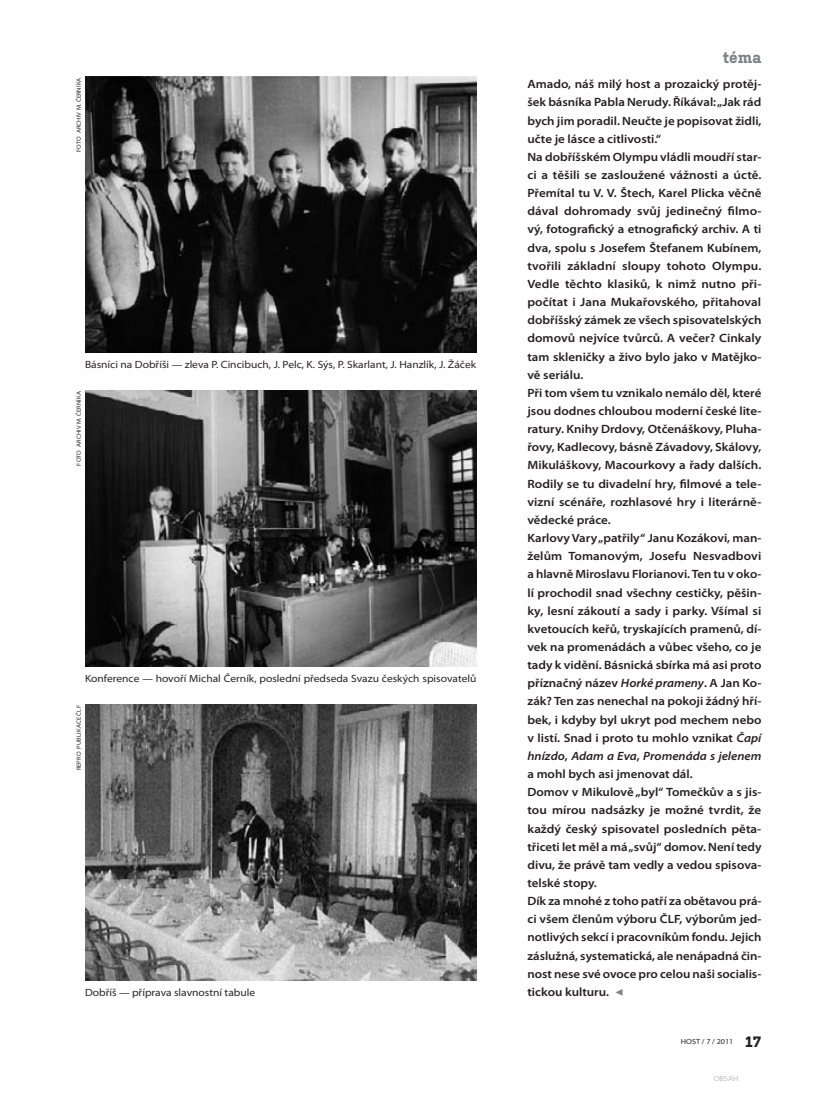
<style>
.page{position:relative;width:838px;height:1093px;background:#fff}
.page>*{position:absolute;margin:0;border:0;box-sizing:border-box;transform-origin:0 0}
.t1{font:700 15.75px "Kulturista";color:#808285}
._2_sloupek_text{font:600 semi-expanded 12px/18.1px "Myriad Pro";color:#231f20;text-align:justify}
._4_popiska{font:semi-expanded 10.5px "Myriad Pro";color:#231f20}
.t2{font:semi-expanded 7.5px "Myriad Pro";color:#231f20}
.t3{font:semi-expanded 7.5px "Myriad Pro";color:#bcbdc0}
._4_popiska_2{font:semi-expanded 6px "Myriad Pro";letter-spacing:.02em;color:#231f20}
.s1{font-style:italic}
.s2{font-family:"Minion Pro";font-weight:400;font-stretch:normal;font-size:14.25px;color:#808285}
.s3{font-family:"Kulturista";font-weight:700;font-stretch:normal;font-size:15px}
</style>
<div class="page">
<img style="left:85px;top:77px;width:391px;height:276px">
<img style="left:85px;top:704px;width:391px;height:277px">
<img style="left:85px;top:390px;width:391px;height:277px">
<p class="_4_popiska_2" style="left:75px;top:152px;width:76px;rotate:-90deg">FOTO ARCHIV M. ČERNÍKA</p>
<p class="_4_popiska" style="left:85px;top:358px;width:392px">Básníci na Dobříši — zleva P. Cincibuch, J. Pelc, K. Sýs, P. Skarlant, J. Hanzlík, J. Žáček</p>
<p class="_4_popiska_2" style="left:75px;top:466px;width:76px;rotate:-90deg">FOTO ARCHIV M. ČERNÍKA</p>
<p class="_4_popiska" style="left:85px;top:673px;width:393px">Konference — hovoří Michal Černík, poslední předseda Svazu českých spisovatelů</p>
<p class="_4_popiska_2" style="left:75px;top:770px;width:67px;rotate:-90deg">REPRO PUBLIKACE ČLF</p>
<p class="_4_popiska" style="left:85px;top:986px;width:171px">Dobříš — příprava slavnostní tabule</p>
<h1 class="t1" style="left:723px;top:46px;width:40px">téma</h1>
<p class="_2_sloupek_text" style="left:527px;top:75px;width:235px">Amado, náš milý host a prozaický protěj&shy;šek básníka Pabla Nerudy. Říkával: „Jak rád bych jim poradil. Neučte je popisovat židli, učte je lásce a citlivosti.“</p>
<p class="_2_sloupek_text" style="left:527px;top:148px;width:236px">Na dobříšském Olympu vládli moudří star&shy;ci a těšili se zasloužené vážnosti a úctě.<br>Přemítal tu V. V. Štech, Karel Plicka věčně dával dohromady svůj jedinečný filmo&shy;vý, fotografický a etnografický archiv. A ti dva, spolu s Josefem Štefanem Kubínem, tvořili základní sloupy tohoto Olympu.<br>Vedle těchto klasiků, k nimž nutno při&shy;počítat i Jana Mukařovského, přitahoval dobříšský zámek ze všech spisovatelských domovů nejvíce tvůrců. A večer? Cinkaly tam skleničky a živo bylo jako v Matějko&shy;vě seriálu.</p>
<p class="_2_sloupek_text" style="left:527px;top:384px;width:235px">Při tom všem tu vznikalo nemálo děl, které jsou dodnes chloubou moderní české lite&shy;ratury. Knihy Drdovy, Otčenáškovy, Pluha&shy;řovy, Kadlecovy, básně Závadovy, Skálovy, Mikuláškovy, Macourkovy a řady dalších.<br>Rodily se tu divadelní hry, filmové a tele&shy;vizní scénáře, rozhlasové hry i literárně&shy;vědecké práce.</p>
<p class="_2_sloupek_text" style="left:527px;top:529px;width:235px">Karlovy Vary „patřily“ Janu Kozákovi, man&shy;želům Tomanovým, Josefu Nesvadbovi a hlavně Miroslavu Florianovi. Ten tu v oko&shy;lí prochodil snad všechny cestičky, pěšin&shy;ky, lesní zákoutí a sady i parky. Všímal si kvetoucích keřů, tryskajících pramenů, dí&shy;vek na promenádách a vůbec všeho, co je tady k vidění. Básnická sbírka má asi proto příznačný název <span class="s1">Horké prameny</span>. A Jan Ko&shy;zák? Ten zas nenechal na pokoji žádný hří&shy;bek, i kdyby byl ukryt pod mechem nebo v listí. Snad i proto tu mohlo vznikat <span class="s1">Čapí hnízdo</span>, <span class="s1">Adam a Eva</span>, <span class="s1">Promenáda s jelenem </span>a mohl bych asi jmenovat dál.</p>
<p class="_2_sloupek_text" style="left:527px;top:783px;width:235px">Domov v Mikulově „byl“ Tomečkův a s jis&shy;tou mírou nadsázky je možné tvrdit, že každý český spisovatel posledních pěta&shy;třiceti let měl a má „svůj“ domov. Není tedy divu, že právě tam vedly a vedou spisova&shy;telské stopy.</p>
<p class="_2_sloupek_text" style="left:527px;top:892px;width:235px">Dík za mnohé z toho patří za obětavou prá&shy;ci všem členům výboru ČLF, výborům jed&shy;notlivých sekcí i pracovníkům fondu. Jejich záslužná, systematická, ale nenápadná čin&shy;nost nese své ovoce pro celou naši socialis&shy;tickou kulturu. <span class="s2">◀</span></p>
<p class="t2" style="left:681px;top:1038px;width:82px">HOST / 7 / 2011 <span class="s3">17</span></p>
<p class="t3" style="left:714px;top:1074px;width:26px">OBSAH</p>
</div>
